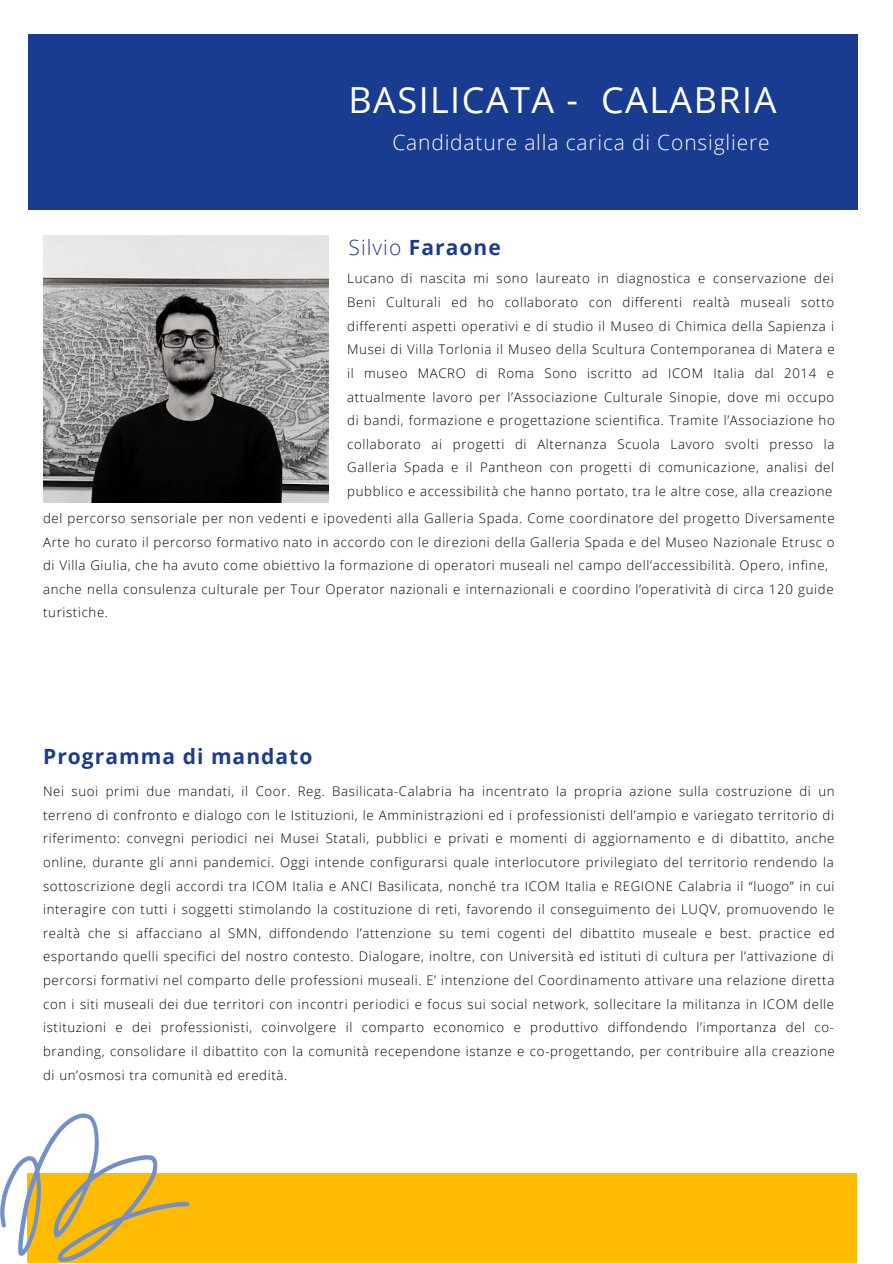
<style>
.page{position:relative;width:893px;height:1264px;background:#fff}
.page>*{position:absolute;margin:0;border:0;box-sizing:border-box;transform-origin:0 0}
.t1{font:36px "Open Sans";letter-spacing:.04em;color:#fff}
.t2{font:300 21px "Open Sans";letter-spacing:.04em;color:#fff}
.t3{font:700 21px "Open Sans";letter-spacing:.05em;color:#1a3c90}
.t4{font:300 13.2px/23.5px "Open Sans";letter-spacing:.05em;color:#000;text-align:justify}
.s1{font-weight:300}
</style>
<div class="page">
<div style="left:28px;top:35px;width:829px;height:175px;background:#1a3c90"></div>
<img style="left:43px;top:236px;width:286px;height:266px">
<div style="left:27px;top:1173px;width:829px;height:89px;background:#fb0"></div>
<svg style="left:0;top:1113px;width:190px;height:148px"></svg>
<h1 class="t1" style="left:348px;top:74px;width:429px">BASILICATA - CALABRIA</h1>
<h2 class="t2" style="left:392px;top:128px;width:379px">Candidature alla carica di Consigliere</h2>
<h2 class="t3" style="left:348px;top:233px;width:154px"><span class="s1">Silvio</span> Faraone</h2>
<p class="t4" style="left:347px;top:266px;width:489px">Lucano di nascita mi sono laureato in diagnostica e conservazione dei Beni Culturali ed ho collaborato con differenti realtà museali sotto differenti aspetti operativi e di studio il Museo di Chimica della Sapienza i Musei di Villa Torlonia il Museo della Scultura Contemporanea di Matera e il museo MACRO di Roma Sono iscritto ad ICOM Italia dal 2014 e attualmente lavoro per l’Associazione Culturale Sinopie, dove mi occupo di bandi, formazione e progettazione scientifica. Tramite l’Associazione ho collaborato ai progetti di Alternanza Scuola Lavoro svolti presso la Galleria Spada e il Pantheon con progetti di comunicazione, analisi del pubblico e accessibilità che hanno portato, tra le altre cose, alla creazione</p>
<p class="t4" style="left:43px;top:506px;width:793px;text-align:left">del percorso sensoriale per non vedenti e ipovedenti alla Galleria Spada. Come coordinatore del progetto Diversamente Arte ho curato il percorso formativo nato in accordo con le direzioni della Galleria Spada e del Museo Nazionale Etrusc o di Villa Giulia, che ha avuto come obiettivo la formazione di operatori museali nel campo dell’accessibilità. Opero, infine, anche nella consulenza culturale per Tour Operator nazionali e internazionali e coordino l’operatività di circa 120 guide turistiche.</p>
<h2 class="t3" style="left:43px;top:741px;width:271px">Programma di mandato</h2>
<p class="t4" style="left:43px;top:779px;width:793px">Nei suoi primi due mandati, il Coor. Reg. Basilicata-Calabria ha incentrato la propria azione sulla costruzione di un terreno di confronto e dialogo con le Istituzioni, le Amministrazioni ed i professionisti dell’ampio e variegato territorio di riferimento: convegni periodici nei Musei Statali, pubblici e privati e momenti di aggiornamento e di dibattito, anche online, durante gli anni pandemici. Oggi intende configurarsi quale interlocutore privilegiato del territorio rendendo la sottoscrizione degli accordi tra ICOM Italia e ANCI Basilicata, nonché tra ICOM Italia e REGIONE Calabria il “luogo” in cui interagire con tutti i soggetti stimolando la costituzione di reti, favorendo il conseguimento dei LUQV, promuovendo le realtà che si affacciano al SMN, diffondendo l’attenzione su temi cogenti del dibattito museale e best. practice ed esportando quelli specifici del nostro contesto. Dialogare, inoltre, con Università ed istituti di cultura per l’attivazione di percorsi formativi nel comparto delle professioni museali. E’ intenzione del Coordinamento attivare una relazione diretta con i siti museali dei due territori con incontri periodici e focus sui social network, sollecitare la militanza in ICOM delle istituzioni e dei professionisti, coinvolgere il comparto economico e produttivo diffondendo l’importanza del co&shy;branding, consolidare il dibattito con la comunità recependone istanze e co-progettando, per contribuire alla creazione di un’osmosi tra comunità ed eredità.</p>
</div>
